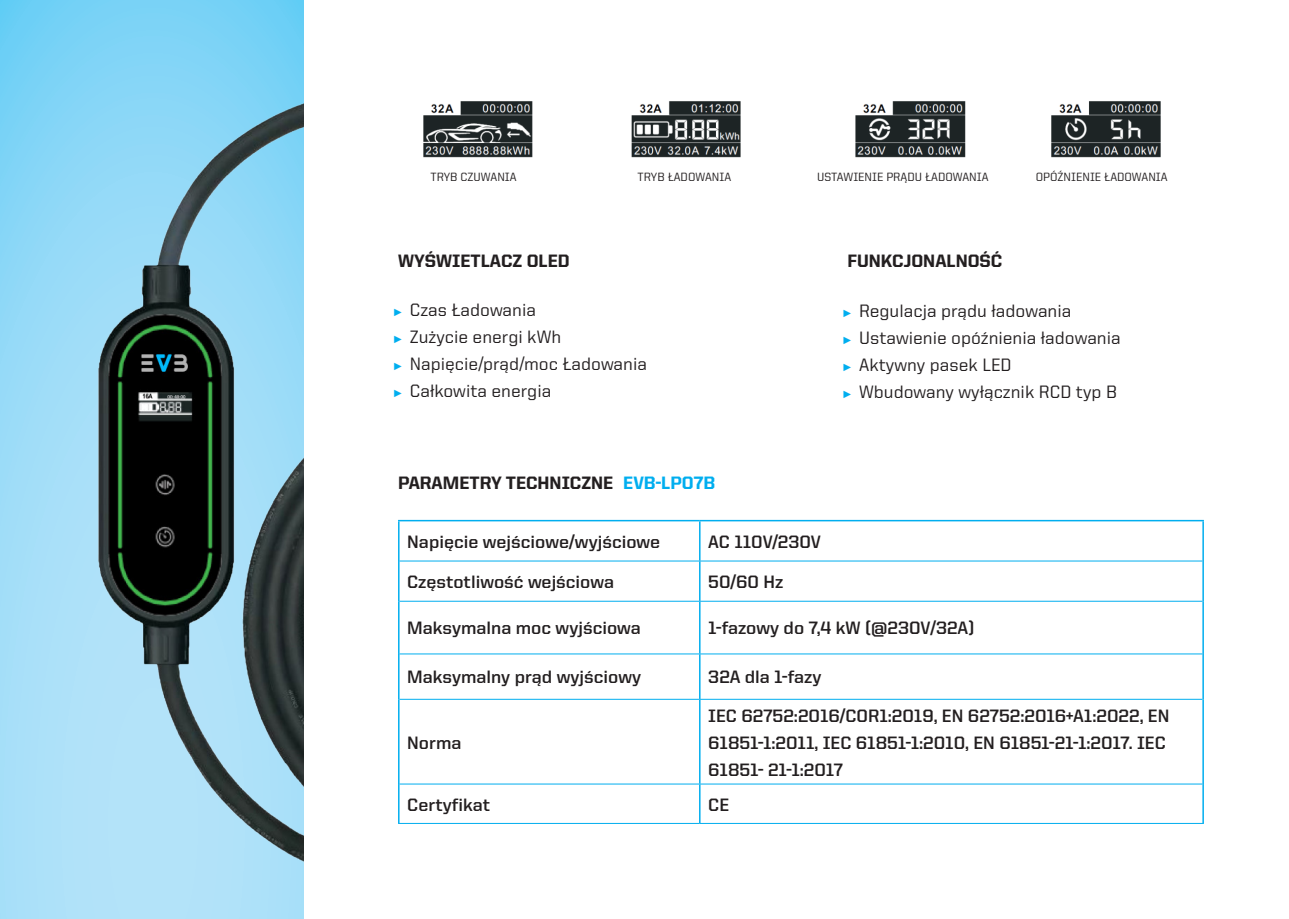
<style>
.page{position:relative;width:1289px;height:919px;background:#fff}
.page>*{position:absolute;margin:0;border:0;box-sizing:border-box;transform-origin:0 0}
.t1{font:700 18px/27px "United Sans Reg";color:#231f20}
.t2{font:500 18px "United Sans Reg";color:#231f20}
.t3{font:800 18px "United Sans Reg";color:#231f20}
.t4{font:800 18px "United Sans Reg";color:#00aeef}
.t5{font:500 12px "United Sans Reg";color:#231f20}
.s1{font-family:"Arial";font-weight:400;font-size:10.5px;color:#00aeef}
</style>
<div class="page">
<svg style="left:0;top:0;width:303px;height:918px;background:#92d9f7"></svg>
<hr style="left:398px;top:520px;width:301px;height:1px;background:#00aeef">
<hr style="left:398px;top:521px;width:1px;height:40px;background:#00aeef">
<hr style="left:699px;top:520px;width:504px;height:1px;background:#00aeef">
<hr style="left:699px;top:521px;width:1px;height:39px;background:#00aeef">
<hr style="left:1202px;top:521px;width:1px;height:40px;background:#00aeef">
<hr style="left:398px;top:561px;width:1px;height:40px;background:#00aeef">
<hr style="left:699px;top:561px;width:1px;height:39px;background:#00aeef">
<hr style="left:1202px;top:561px;width:1px;height:40px;background:#00aeef">
<hr style="left:398px;top:601px;width:1px;height:53px;background:#00aeef">
<hr style="left:699px;top:601px;width:1px;height:52px;background:#00aeef">
<hr style="left:1202px;top:601px;width:1px;height:53px;background:#00aeef">
<hr style="left:398px;top:654px;width:1px;height:45px;background:#00aeef">
<hr style="left:699px;top:654px;width:1px;height:44px;background:#00aeef">
<hr style="left:1202px;top:654px;width:1px;height:45px;background:#00aeef">
<hr style="left:398px;top:699px;width:1px;height:85px;background:#00aeef">
<hr style="left:699px;top:699px;width:1px;height:84px;background:#00aeef">
<hr style="left:1202px;top:699px;width:1px;height:85px;background:#00aeef">
<hr style="left:398px;top:784px;width:1px;height:39px;background:#00aeef">
<hr style="left:699px;top:784px;width:1px;height:39px;background:#00aeef">
<hr style="left:1202px;top:784px;width:1px;height:39px;background:#00aeef">
<hr style="left:399px;top:560px;width:300px;height:1px;background:#00aeef">
<hr style="left:699px;top:560px;width:503px;height:1px;background:#00aeef">
<hr style="left:399px;top:600px;width:300px;height:1px;background:#00aeef">
<hr style="left:699px;top:600px;width:503px;height:1px;background:#00aeef">
<hr style="left:399px;top:653px;width:300px;height:1px;background:#00aeef">
<hr style="left:699px;top:653px;width:503px;height:1px;background:#00aeef">
<hr style="left:399px;top:698px;width:300px;height:1px;background:#00aeef">
<hr style="left:699px;top:698px;width:503px;height:1px;background:#00aeef">
<hr style="left:399px;top:783px;width:300px;height:1px;background:#00aeef">
<hr style="left:699px;top:783px;width:503px;height:1px;background:#00aeef">
<hr style="left:398px;top:823px;width:301px;height:1px;background:#00aeef">
<hr style="left:699px;top:823px;width:504px;height:1px;background:#00aeef">
<img style="left:55px;top:44px;width:248px;height:874px">
<img style="left:423px;top:101px;width:110px;height:57px">
<img style="left:631px;top:101px;width:110px;height:57px">
<img style="left:855px;top:101px;width:111px;height:57px">
<img style="left:1051px;top:101px;width:110px;height:57px">
<p class="t5" style="left:430px;top:170px;width:88px">TRYB CZUWANIA</p>
<p class="t5" style="left:637px;top:170px;width:95px">TRYB ŁADOWANIA</p>
<p class="t5" style="left:817px;top:170px;width:173px">USTAWIENIE PRĄDU ŁADOWANIA</p>
<p class="t5" style="left:1035px;top:170px;width:133px">OPÓŹNIENIE ŁADOWANIA</p>
<p class="t3" style="left:398px;top:251px;width:173px">WYŚWIETLACZ OLED</p>
<p class="t3" style="left:847px;top:251px;width:156px">FUNKCJONALNOŚĆ</p>
<p class="t2" style="left:393px;top:299px;width:145px"><span class="s1">►</span> Czas Ładowania</p>
<p class="t2" style="left:393px;top:326px;width:170px"><span class="s1">►</span> Zużycie energi kWh</p>
<p class="t2" style="left:393px;top:353px;width:256px"><span class="s1">►</span> Napięcie/prąd/moc Ładowania</p>
<p class="t2" style="left:393px;top:380px;width:160px"><span class="s1">►</span> Całkowita energia</p>
<p class="t3" style="left:398px;top:472px;width:217px">PARAMETRY TECHNICZNE</p>
<p class="t4" style="left:623px;top:472px;width:93px">EVB-LP07B</p>
<p class="t2" style="left:842px;top:301px;width:231px"><span class="s1">►</span> Regulacja prądu ładowania</p>
<p class="t2" style="left:842px;top:328px;width:280px"><span class="s1">►</span> Ustawienie opóźnienia ładowania</p>
<p class="t2" style="left:842px;top:355px;width:171px"><span class="s1">►</span> Aktywny pasek LED</p>
<p class="t2" style="left:842px;top:382px;width:276px"><span class="s1">►</span> Wbudowany wyłącznik RCD typ B</p>
<p class="t1" style="left:407px;top:527px;width:254px">Napięcie wejściowe/wyjściowe</p>
<p class="t1" style="left:708px;top:527px;width:114px">AC 110V/230V</p>
<p class="t1" style="left:407px;top:568px;width:208px">Częstotliwość wejściowa</p>
<p class="t1" style="left:708px;top:568px;width:76px">50/60 Hz</p>
<p class="t1" style="left:407px;top:614px;width:235px">Maksymalna moc wyjściowa</p>
<p class="t1" style="left:708px;top:614px;width:267px">1-fazowy do 7,4 kW (@230V/32A)</p>
<p class="t1" style="left:407px;top:663px;width:235px">Maksymalny prąd wyjściowy</p>
<p class="t1" style="left:708px;top:663px;width:115px">32A dla 1-fazy</p>
<p class="t1" style="left:407px;top:728px;width:56px">Norma</p>
<p class="t1" style="left:708px;top:701px;width:462px">IEC 62752:2016/COR1:2019, EN 62752:2016+A1:2022, EN<br>61851-1:2011, IEC 61851-1:2010, EN 61851-21-1:2017. IEC<br>61851- 21-1:2017</p>
<p class="t1" style="left:407px;top:790px;width:84px">Certyfikat</p>
<p class="t1" style="left:708px;top:790px;width:22px">CE</p>
</div>
